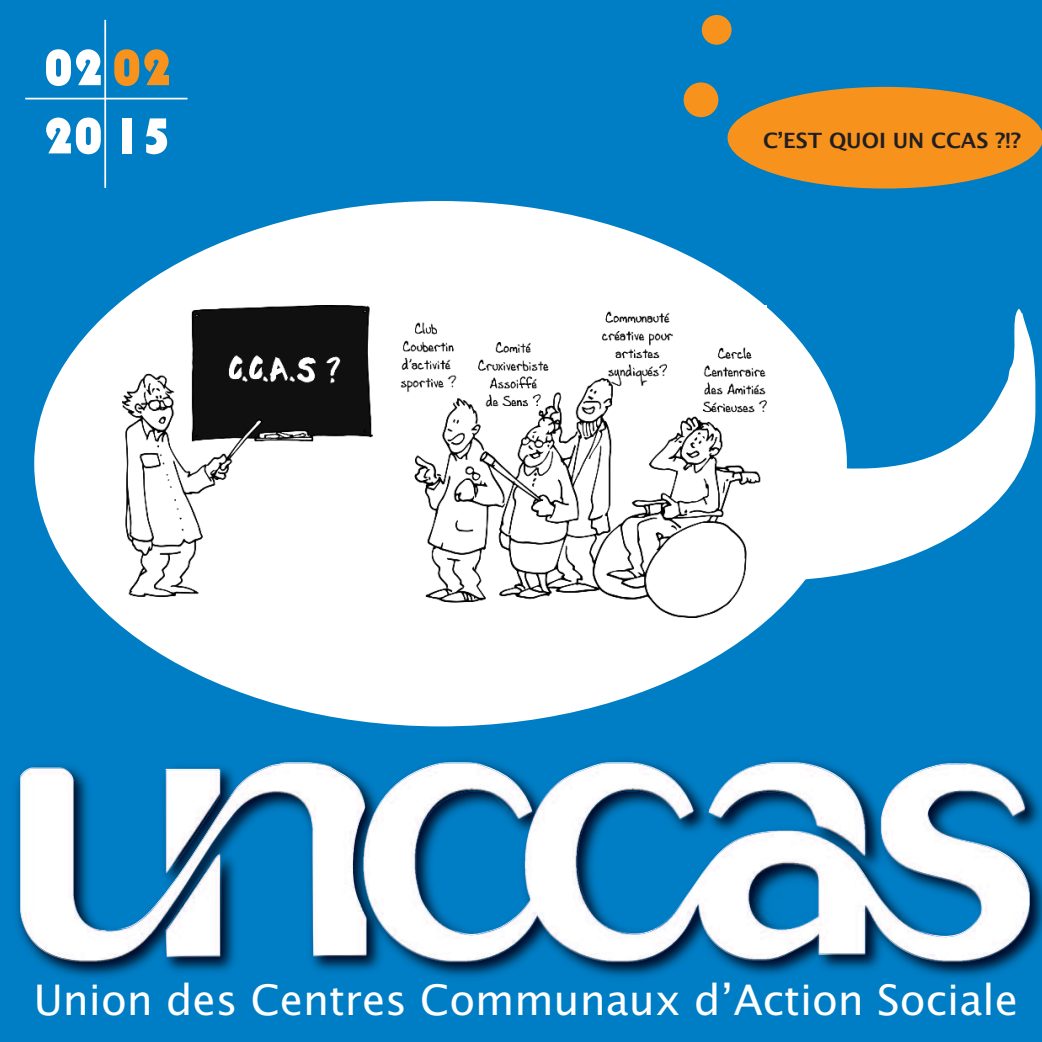
<style>
.page{position:relative;width:1042px;height:1042px;background:#007ec5}
.page>*{position:absolute;margin:0;border:0;box-sizing:border-box;transform-origin:0 0}
.t1{font:52.5px/68.2px "Bauhaus 93";color:#fff}
.t2{font:42px "Lucida Sans";color:#fff}
.t3{font:600 21px "Lucida Sans";color:#231f20}
.s1{color:#f7931d}
</style>
<div class="page">
<hr style="left:104px;top:20px;width:2px;height:168px;background:#fff">
<hr style="left:25px;top:98px;width:162px;height:1px;background:#fff">
<img style="left:16px;top:760px;width:1026px;height:217px">
<div style="left:34px;top:201px;width:813px;height:525px;background:#fff;border-radius:50%"></div>
<svg style="left:766px;top:308px;width:270px;height:308px"></svg>
<img style="left:20px;top:763px;width:1009px;height:198px">
<img style="left:122px;top:305px;width:644px;height:313px">
<svg style="left:727px;top:87px;width:315px;height:102px"></svg>
<div style="left:683px;top:82px;width:35px;height:35px;background:#f7931d;border-radius:50%"></div>
<div style="left:702px;top:15px;width:29px;height:30px;background:#f7931d;border-radius:50%"></div>
<p class="t1" style="left:44px;top:33px;width:129px">02 <span class="s1">02<br></span>20 15</p>
<p class="t3" style="left:763px;top:128px;width:260px">C’EST QUOI UN CCAS ?!?</p>
<p class="t2" style="left:34px;top:976px;width:986px">Union des Centres Communaux d’Action Sociale</p>
</div>
